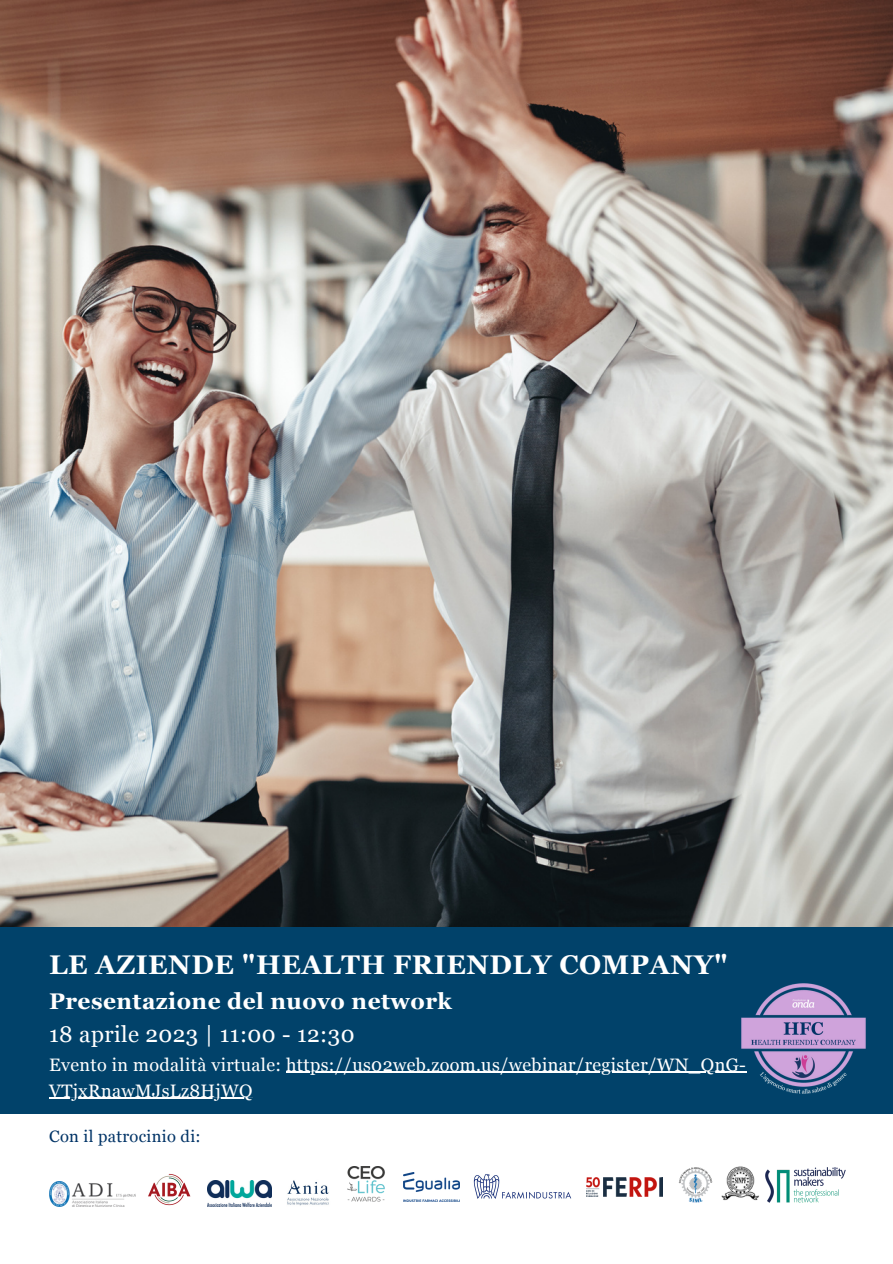
<style>
.page{position:relative;width:893px;height:1264px;background:#fff}
.page>*{position:absolute;margin:0;border:0;box-sizing:border-box;transform-origin:0 0}
.t1{font:700 27px "Georgia";letter-spacing:.02em;color:#fff}
.t2{font:700 22.65px "Georgia";letter-spacing:.02em;color:#fff}
.t3{font:22.65px "Georgia";letter-spacing:.02em;color:#fff}
.t4{font:18px/25.8px "Georgia";letter-spacing:.02em;color:#fff}
.t5{font:16.5px "Georgia";letter-spacing:.02em;color:#036}
</style>
<div class="page">
<img style="left:0;top:0;width:892px;height:927px">
<div style="left:0;top:927px;width:892px;height:335px;background:#01426a"></div>
<div style="left:0;top:1114px;width:892px;height:148px;background:#fff"></div>
<hr style="left:286px;top:1071px;width:460px;height:1px;background:#fff">
<hr style="left:49px;top:1097px;width:204px;height:1px;background:#fff">
<img style="left:737px;top:983px;width:129px;height:111px">
<img style="left:148px;top:1173px;width:43px;height:33px">
<img style="left:473px;top:1174px;width:99px;height:25px">
<img style="left:287px;top:1180px;width:42px;height:26px">
<img style="left:347px;top:1166px;width:38px;height:36px">
<img style="left:403px;top:1172px;width:57px;height:28px">
<img style="left:587px;top:1177px;width:75px;height:19px">
<img style="left:678px;top:1167px;width:35px;height:36px">
<img style="left:207px;top:1180px;width:64px;height:26px">
<img style="left:49px;top:1181px;width:87px;height:24px">
<img style="left:721px;top:1166px;width:38px;height:35px">
<img style="left:765px;top:1167px;width:80px;height:35px">
<h1 class="t1" style="left:49px;top:948px;width:680px">LE AZIENDE "HEALTH FRIENDLY COMPANY"</h1>
<p class="t2" style="left:49px;top:988px;width:404px">Presentazione del nuovo network</p>
<p class="t3" style="left:49px;top:1020px;width:307px">18 aprile 2023 | 11:00 - 12:30</p>
<p class="t4" style="left:49px;top:1051px;width:698px">Evento in modalità virtuale: https://us02web.zoom.us/webinar/register/WN_QnG-<br>VTjxRnawMJsLz8HjWQ</p>
<p class="t5" style="left:49px;top:1126px;width:153px">Con il patrocinio di:</p>
</div>
